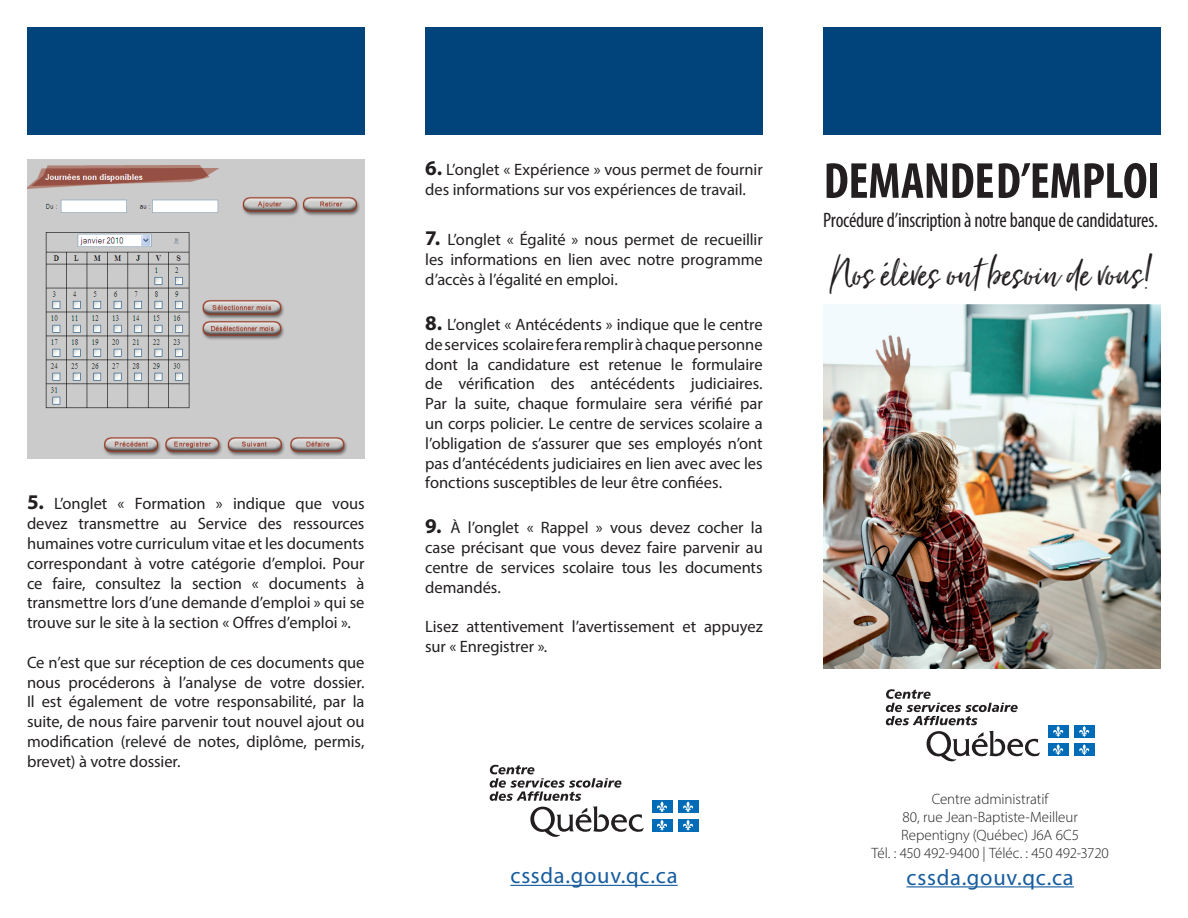
<style>
.page{position:relative;width:1188px;height:918px;background:#fff}
.page>*{position:absolute;margin:0;border:0;box-sizing:border-box;transform-origin:0 0}
.t1{font:700 condensed 51px "Myriad Pro";letter-spacing:-.005em;color:#231f20}
.t2{font:48px "Just Lovely";color:#231f20}
.t3{font:22.5px "Myriad Pro";letter-spacing:.035em;color:#175d9e}
.t4{font:condensed 21px "Myriad Pro";letter-spacing:-.015em;color:#231f20}
.t5{font:16.5px/19.8px "Myriad Pro";letter-spacing:-.005em;color:#231f20;text-align:justify}
.t6{font:300 15px/18px "Myriad Pro";letter-spacing:-.005em;color:#231f20;text-align:center}
.s1{font-weight:700;font-size:21px}
</style>
<div class="page">
<hr style="left:907px;top:886px;width:167px;height:1px;background:#175d9e">
<img style="left:27px;top:160px;width:337px;height:299px">
<div style="left:823px;top:27px;width:338px;height:108px;background:#00447b"></div>
<img style="left:823px;top:305px;width:338px;height:364px">
<div style="left:425px;top:27px;width:338px;height:108px;background:#00447b"></div>
<div style="left:27px;top:27px;width:337px;height:108px;background:#00447b"></div>
<hr style="left:510px;top:885px;width:168px;height:1px;background:#175d9e">
<svg style="left:490px;top:765px;width:154px;height:72px"></svg>
<div style="left:652px;top:801px;width:20px;height:12px;background:#006bb6"></div>
<svg style="left:657px;top:801px;width:10px;height:12px"></svg>
<div style="left:678px;top:801px;width:20px;height:12px;background:#006bb6"></div>
<svg style="left:683px;top:801px;width:10px;height:12px"></svg>
<div style="left:652px;top:819px;width:20px;height:12px;background:#006bb6"></div>
<svg style="left:657px;top:820px;width:10px;height:11px"></svg>
<div style="left:678px;top:819px;width:20px;height:12px;background:#006bb6"></div>
<svg style="left:683px;top:820px;width:10px;height:11px"></svg>
<svg style="left:927px;top:731px;width:113px;height:31px"></svg>
<svg style="left:886px;top:689px;width:132px;height:36px"></svg>
<div style="left:1048px;top:725px;width:20px;height:13px;background:#006bb6"></div>
<svg style="left:1053px;top:726px;width:11px;height:11px"></svg>
<div style="left:1074px;top:725px;width:20px;height:13px;background:#006bb6"></div>
<svg style="left:1079px;top:726px;width:11px;height:11px"></svg>
<div style="left:1048px;top:743px;width:20px;height:13px;background:#006bb6"></div>
<svg style="left:1053px;top:744px;width:11px;height:11px"></svg>
<div style="left:1074px;top:743px;width:20px;height:13px;background:#006bb6"></div>
<svg style="left:1079px;top:744px;width:11px;height:11px"></svg>
<p class="t5" style="left:27px;top:494px;width:339px"><span class="s1">5.</span> L’onglet « Formation » indique que vous devez transmettre au Service des ressources humaines votre curriculum vitae et les documents correspondant à votre catégorie d’emploi. Pour ce faire, consultez la section « documents à transmettre lors d’une demande d’emploi » qui se trouve sur le site à la section « Offres d’emploi ».</p>
<p class="t5" style="left:27px;top:652px;width:339px">Ce n’est que sur réception de ces documents que nous procéderons à l’analyse de votre dossier.<br>Il est également de votre responsabilité, par la suite, de nous faire parvenir tout nouvel ajout ou modification (relevé de notes, diplôme, permis, brevet) à votre dossier.</p>
<p class="t5" style="left:425px;top:160px;width:339px"><span class="s1">6.</span> L’onglet « Expérience » vous permet de fournir des informations sur vos expériences de travail.</p>
<p class="t5" style="left:425px;top:230px;width:339px"><span class="s1">7.</span> L’onglet « Égalité » nous permet de recueillir les informations en lien avec notre programme d’accès à l’égalité en emploi.</p>
<p class="t5" style="left:425px;top:314px;width:339px"><span class="s1">8.</span> L’onglet « Antécédents » indique que le centre de services scolaire fera remplir à chaque personne dont la candidature est retenue le formulaire de vérification des antécédents judiciaires.<br>Par la suite, chaque formulaire sera vérifié par un corps policier. Le centre de services scolaire a l’obligation de s’assurer que ses employés n’ont pas d’antécédents judiciaires en lien avec avec les fonctions susceptibles de leur être confiées.</p>
<p class="t5" style="left:425px;top:518px;width:339px"><span class="s1">9.</span> À l’onglet « Rappel » vous devez cocher la case précisant que vous devez faire parvenir au centre de services scolaire tous les documents demandés.</p>
<p class="t5" style="left:425px;top:617px;width:339px">Lisez attentivement l’avertissement et appuyez sur « Enregistrer ».</p>
<h3 class="t3" style="left:510px;top:862px;width:169px">cssda.gouv.qc.ca</h3>
<h1 class="t1" style="left:824px;top:149px;width:338px">DEMANDE D’EMPLOI</h1>
<p class="t4" style="left:823px;top:207px;width:336px">Procédure d’inscription à notre banque de candidatures.</p>
<h2 class="t2" style="left:831px;top:244px;width:324px">Nos élèves ont besoin de vous!</h2>
<p class="t6" style="left:872px;top:790px;width:239px">Centre administratif<br>80, rue Jean-Baptiste-Meilleur<br>Repentigny (Québec) J6A 6C5<br>Tél. : 450 492-9400 | Téléc. : 450 492-3720</p>
<h3 class="t3" style="left:907px;top:863px;width:169px">cssda.gouv.qc.ca</h3>
</div>
